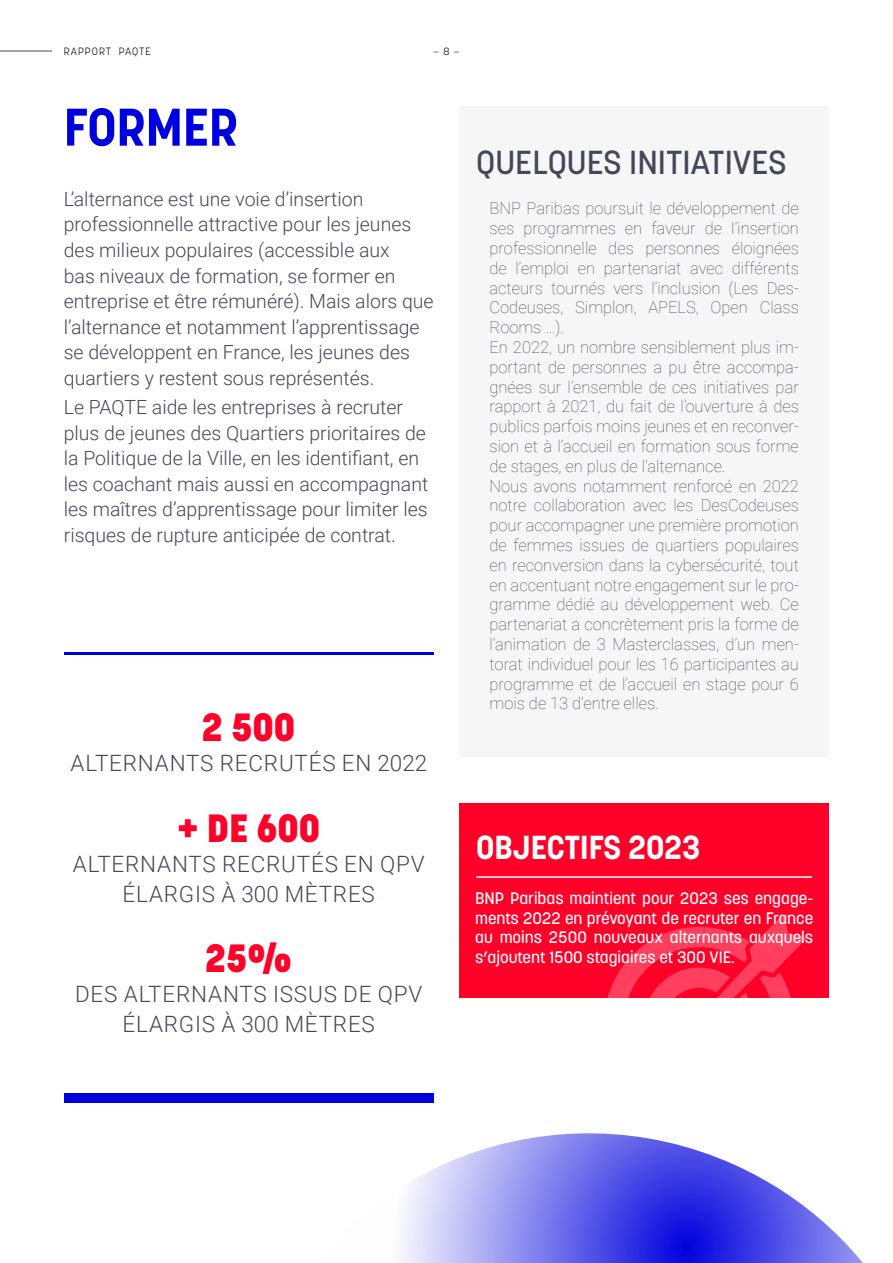
<style>
.page{position:relative;width:893px;height:1263px;background:#fff}
.page>*{position:absolute;margin:0;border:0;box-sizing:border-box;transform-origin:0 0}
.LABOR1{font:700 52.5px "Korolev";color:#0000de}
.LABOR1-2{font:800 39px "Korolev";color:#ff0029}
.LABOR1-3{font:500 33px "Korolev";color:#46465a}
.LABOR1-4{font:700 33px "Korolev";color:#fff}
.LABOR1-5{font:300 22.5px/30px "Roboto";letter-spacing:.035em;color:#46465a;text-align:center}
.LABOR1-6{font:300 19.5px/25.5px "Roboto";color:#46465a}
.t1{font:100 16.5px/19.8px "Roboto";color:#46465a;text-align:justify}
.t2{font:500 16.5px/19.8px "Korolev";color:#fff;text-align:justify}
.t3{font:300 10.5px "Korolev";letter-spacing:.1em;color:#000}
</style>
<div class="page">
<hr style="left:0;top:51px;width:52px;height:1px;background:#46465a">
<div style="left:459px;top:803px;width:370px;height:195px;background:#ff0029"></div>
<hr style="left:476px;top:876px;width:336px;height:2px;background:#fff">
<hr style="left:64px;top:653px;width:370px;height:2px;background:#0000de">
<div style="left:64px;top:1093px;width:370px;height:9px;background:#0000de"></div>
<svg style="left:607px;top:914px;width:200px;height:84px"></svg>
<div style="left:459px;top:106px;width:370px;height:651px;background:#f6f6f7"></div>
<svg style="left:184px;top:1102px;width:679px;height:161px"></svg>
<p class="t3" style="left:64px;top:44px;width:121px">RAPPORT PAQTE 2020</p>
<p class="t3" style="left:433px;top:44px;width:28px">— 8 —</p>
<p class="LABOR1" style="left:64px;top:94px;width:176px">FORMER</p>
<p class="LABOR1-6" style="left:64px;top:186px;width:371px">L’alternance est une voie d’insertion professionnelle attractive pour les jeunes des milieux populaires (accessible aux<br>bas niveaux de formation, se former en entreprise et être rémunéré). Mais alors que l’alternance et notamment l’apprentissage se développent en France, les jeunes des quartiers y restent sous représentés.</p>
<p class="LABOR1-6" style="left:64px;top:394px;width:366px">Le PAQTE aide les entreprises à recruter plus de jeunes des Quartiers prioritaires de la Politique de la Ville, en les identifiant, en les coachant mais aussi en accompagnant les maîtres d’apprentissage pour limiter les risques de rupture anticipée de contrat.</p>
<p class="LABOR1-2" style="left:202px;top:703px;width:95px">2 500</p>
<p class="LABOR1-5" style="left:71px;top:747px;width:358px">ALTERNANTS RECRUTÉS EN 2022</p>
<p class="LABOR1-2" style="left:177px;top:803px;width:144px">+ DE 600</p>
<p class="LABOR1-5" style="left:73px;top:848px;width:353px">ALTERNANTS RECRUTÉS EN QPV</p>
<p class="LABOR1-5" style="left:123px;top:878px;width:254px">ÉLARGIS À 300 MÈTRES</p>
<p class="LABOR1-2" style="left:206px;top:934px;width:88px">25%</p>
<p class="LABOR1-5" style="left:75px;top:978px;width:349px">DES ALTERNANTS ISSUS DE QPV<br>ÉLARGIS À 300 MÈTRES</p>
<p class="LABOR1-3" style="left:476px;top:142px;width:312px">QUELQUES INITIATIVES</p>
<p class="t1" style="left:490px;top:198px;width:311px">BNP Paribas poursuit le développement de ses programmes en faveur de l’insertion professionnelle des personnes éloignées de l’emploi en partenariat avec différents acteurs tournés vers l’inclusion (Les Des-Codeuses, Simplon, APELS, Open Class Rooms …).</p>
<p class="t1" style="left:490px;top:337px;width:311px">En 2022, un nombre sensiblement plus im&shy;portant de personnes a pu être accompa&shy;gnées sur l’ensemble de ces initiatives par rapport à 2021, du fait de l’ouverture à des publics parfois moins jeunes et en reconver&shy;sion et à l’accueil en formation sous forme de stages, en plus de l’alternance.</p>
<p class="t1" style="left:490px;top:475px;width:311px">Nous avons notamment renforcé en 2022 notre collaboration avec les DesCodeuses pour accompagner une première promotion de femmes issues de quartiers populaires en reconversion dans la cybersécurité, tout en accentuant notre engagement sur le pro&shy;gramme dédié au développement web. Ce partenariat a concrètement pris la forme de l’animation de 3 Masterclasses, d’un men&shy;torat individuel pour les 16 participantes au programme et de l’accueil en stage pour 6 mois de 13 d’entre elles.</p>
<p class="LABOR1-4" style="left:476px;top:827px;width:225px">OBJECTIFS 2023</p>
<p class="t2" style="left:475px;top:888px;width:340px">BNP Paribas maintient pour 2023 ses engage&shy;ments 2022 en prévoyant de recruter en France au moins 2500 nouveaux alternants auxquels s’ajoutent 1500 stagiaires et 300 VIE.</p>
</div>
